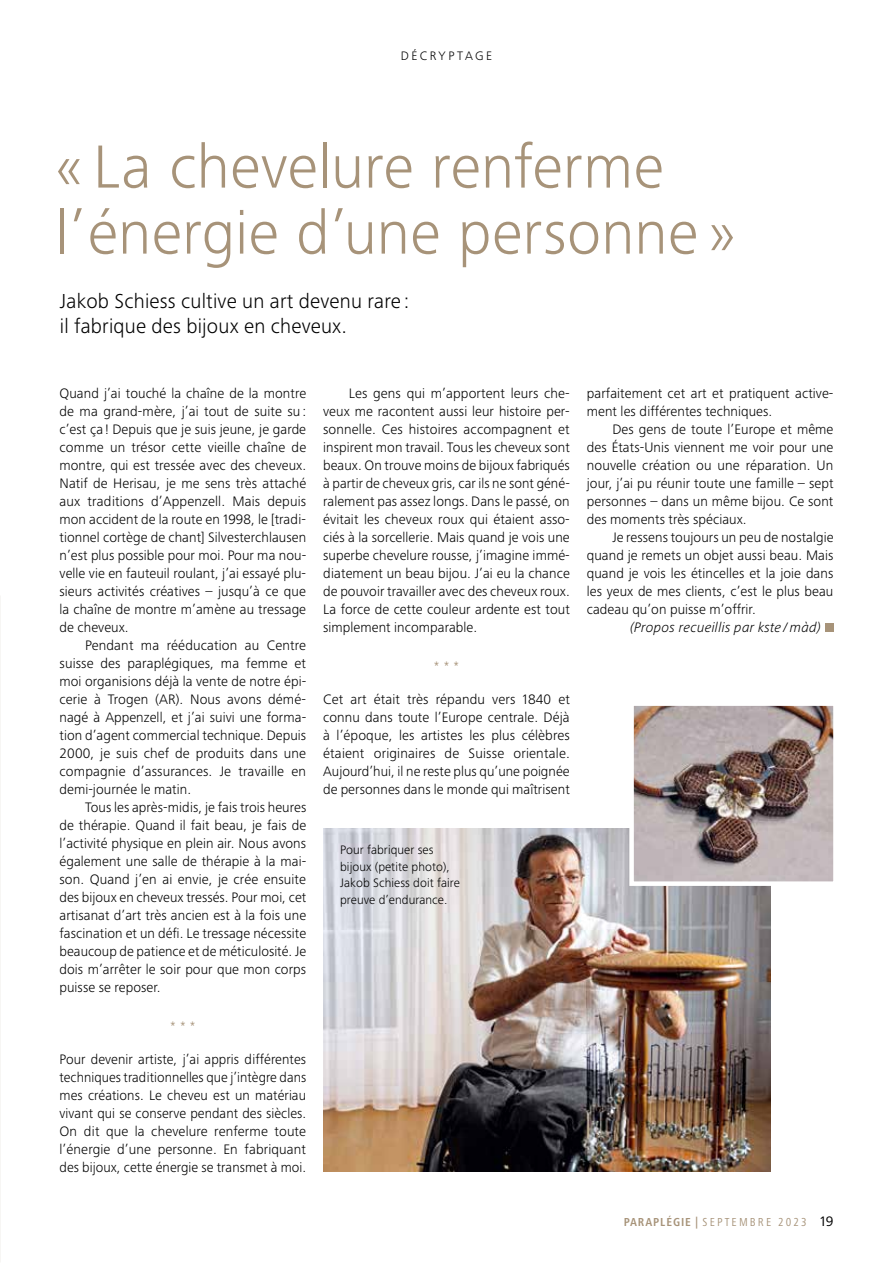
<style>
.page{position:relative;width:893px;height:1263px;background:#fff}
.page>*{position:absolute;margin:0;border:0;box-sizing:border-box;transform-origin:0 0}
.t1{font:300 63px/66px "Frutiger Next Pro";letter-spacing:.005em;color:#a79379}
.t2{font:300 21px/25.5px "Frutiger Next Pro";letter-spacing:.01em;color:#000}
.t3{font:300 14.25px/18px "Frutiger Next Pro";letter-spacing:.005em;color:#000;text-align:justify}
.t4{font:italic 300 14.25px "Frutiger Next Pro";letter-spacing:.015em;color:#000}
.t5{font:300 14.25px "Frutiger Next Pro";color:#a79379}
.t6{font:300 12.75px/16.5px "Frutiger Next Pro";letter-spacing:.005em;color:#000}
.t7{font:300 12.75px "Frutiger Next Pro";letter-spacing:.185em;color:#000}
.t8{font:condensed 12px "Frutiger Next Pro";letter-spacing:.18em;color:#a79379}
.s1{font-weight:700}
.s2{font-stretch:normal;font-size:14.25px;color:#000}
</style>
<div class="page">
<img style="left:323px;top:828px;width:447px;height:344px">
<img style="left:634px;top:706px;width:199px;height:175px">
<div style="left:629px;top:701px;width:209px;height:185px;border:4px solid #fff"></div>
<div style="left:824px;top:623px;width:9px;height:9px;background:#a79379"></div>
<p class="t7" style="left:401px;top:48px;width:93px">DÉCRYPTAGE</p>
<h1 class="t1" style="left:56px;top:134px;width:681px">« La chevelure renferme l’énergie d’une personne »</h1>
<h2 class="t2" style="left:60px;top:288px;width:351px">Jakob Schiess cultive un art devenu rare : il fabrique des bijoux en cheveux.</h2>
<p class="t3" style="left:60px;top:384px;width:248px">Quand j’ai touché la chaîne de la montre de ma grand-mère, j’ai tout de suite su : c’est ça ! Depuis que je suis jeune, je garde comme un trésor cette vieille chaîne de montre, qui est tressée avec des cheveux.<br>Natif de Herisau, je me sens très attaché aux traditions d’Appenzell. Mais depuis mon accident de la route en 1998, le [tradi&shy;tionnel cortège de chant] Silvesterchlausen n’est plus possible pour moi. Pour ma nou&shy;velle vie en fauteuil roulant, j’ai essayé plu&shy;sieurs activités créatives – jusqu’à ce que la chaîne de montre m’amène au tressage de cheveux.</p>
<p class="t3" style="left:60px;top:636px;width:248px;text-indent:26px">Pendant ma rééducation au Centre suisse des paraplégiques, ma femme et moi organisions déjà la vente de notre épi&shy;cerie à Trogen (AR). Nous avons démé&shy;nagé à Appenzell, et j’ai suivi une forma&shy;tion d’agent commercial technique. Depuis 2000, je suis chef de produits dans une compagnie d’assurances. Je travaille en demi-journée le matin.</p>
<p class="t3" style="left:60px;top:798px;width:248px;text-indent:26px">Tous les après-midis, je fais trois heures de thérapie. Quand il fait beau, je fais de l’activité physique en plein air. Nous avons également une salle de thérapie à la mai&shy;son. Quand j’en ai envie, je crée ensuite des bijoux en cheveux tressés. Pour moi, cet artisanat d’art très ancien est à la fois une fascination et un défi. Le tressage nécessite beaucoup de patience et de méticulosité. Je dois m’arrêter le soir pour que mon corps puisse se reposer.</p>
<p class="t5" style="left:170px;top:1018px;width:27px">***</p>
<p class="t3" style="left:60px;top:1050px;width:248px">Pour devenir artiste, j’ai appris différentes techniques traditionnelles que j’intègre dans mes créations. Le cheveu est un matériau vivant qui se conserve pendant des siècles.<br>On dit que la chevelure renferme toute l’énergie d’une personne. En fabriquant des bijoux, cette énergie se transmet à moi.</p>
<p class="t3" style="left:323px;top:384px;width:248px;text-indent:26px">Les gens qui m’apportent leurs che&shy;veux me racontent aussi leur histoire per&shy;sonnelle. Ces histoires accompagnent et inspirent mon travail. Tous les cheveux sont beaux. On trouve moins de bijoux fabriqués à partir de cheveux gris, car ils ne sont géné&shy;ralement pas assez longs. Dans le passé, on évitait les cheveux roux qui étaient asso&shy;ciés à la sorcellerie. Mais quand je vois une superbe chevelure rousse, j’imagine immé&shy;diatement un beau bijou. J’ai eu la chance de pouvoir travailler avec des cheveux roux.<br>La force de cette couleur ardente est tout simplement incomparable.</p>
<p class="t5" style="left:434px;top:658px;width:27px">***</p>
<p class="t3" style="left:323px;top:690px;width:248px">Cet art était très répandu vers 1840 et connu dans toute l’Europe centrale. Déjà à l’époque, les artistes les plus célèbres étaient originaires de Suisse orientale.<br>Aujourd’hui, il ne reste plus qu’une poignée de personnes dans le monde qui maîtrisent</p>
<p class="t3" style="left:587px;top:384px;width:248px">parfaitement cet art et pratiquent active&shy;ment les différentes techniques.</p>
<p class="t3" style="left:587px;top:420px;width:248px;text-indent:26px">Des gens de toute l’Europe et même des États-Unis viennent me voir pour une nouvelle création ou une réparation. Un jour, j’ai pu réunir toute une famille – sept personnes – dans un même bijou. Ce sont des moments très spéciaux.</p>
<p class="t3" style="left:587px;top:528px;width:248px;text-indent:26px">Je ressens toujours un peu de nostalgie quand je remets un objet aussi beau. Mais quand je vois les étincelles et la joie dans les yeux de mes clients, c’est le plus beau cadeau qu’on puisse m’offrir.</p>
<p class="t4" style="left:630px;top:619px;width:192px">(Propos recueillis par kste /màd)</p>
<p class="t6" style="left:340px;top:842px;width:121px">Pour fabriquer ses bijoux (petite photo),<br>Jakob Schiess doit faire preuve d’endurance.</p>
<p class="t8" style="left:624px;top:1215px;width:211px"><span class="s1">PARAPLÉGIE |</span> SEPTEMBRE 2023 <span class="s2">19</span></p>
</div>
